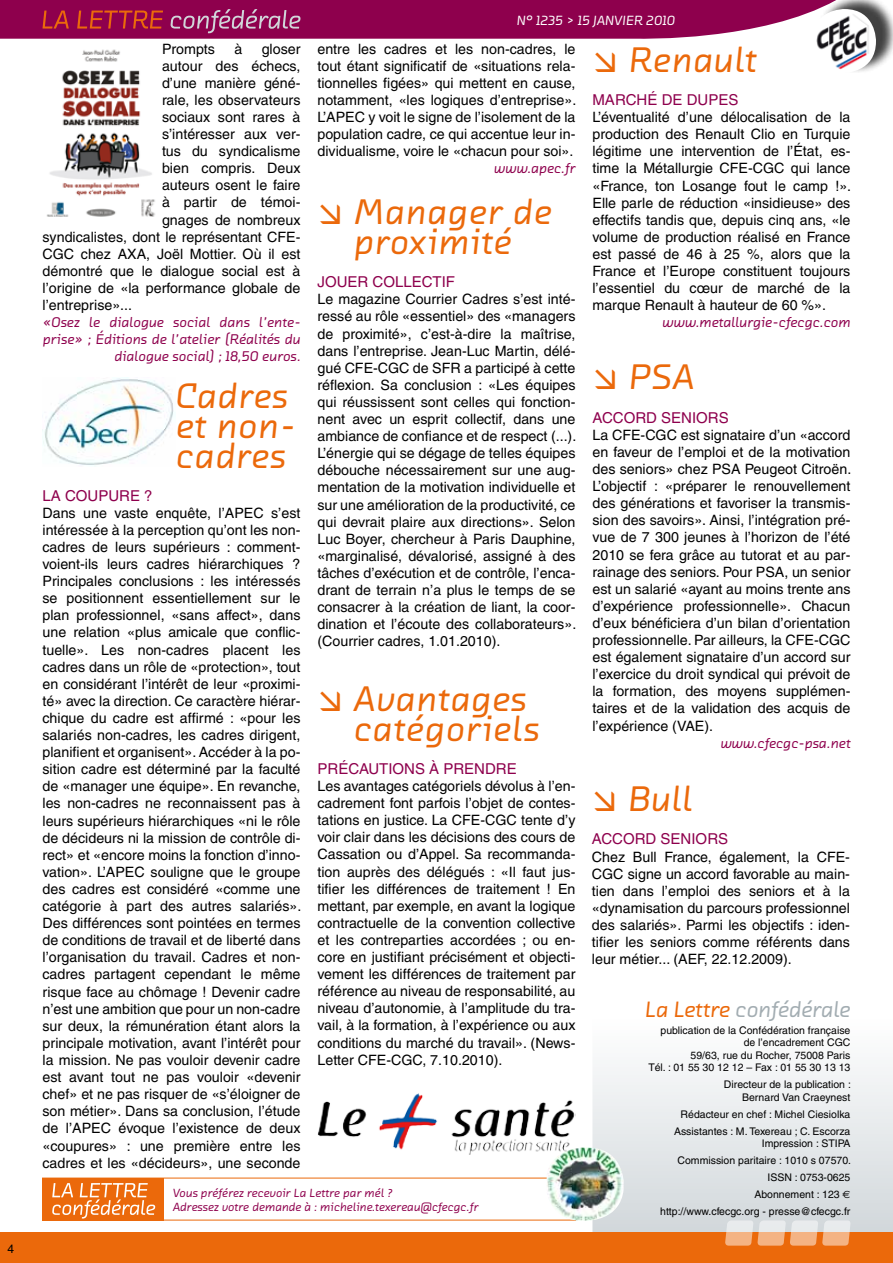
<style>
.page{position:relative;width:893px;height:1263px;background:#fff}
.page>*{position:absolute;margin:0;border:0;box-sizing:border-box;transform-origin:0 0}
.t1{font:36px/30px "Chambers Sans OT Med Ita";letter-spacing:.015em;color:#eb690b}
.t2{font:22.5px "Chambers Sans OT Med Ita";letter-spacing:-.015em;color:#a3adb2}
.t3{font:15px "Helvetica";color:#8e004d}
.t4{font:14.25px/17.1px "Helvetica";color:#000;text-align:justify}
.t5{font:14.25px/17.1px "Chambers Sans OT Med Ita";color:#8e004d;text-align:right}
.t6{font:13.5px "Chambers Sans OT Med Ita";color:#fff}
.t7{font:12px/14.4px "Chambers Sans OT Med Ita";letter-spacing:-.01em;color:#8e004d}
.t8{font:12px "Helvetica";color:#000}
.t9{font:10.5px/16.8px "Helvetica";color:#000;text-align:right}
.s1{color:#eb690b}
.s2{font-family:"Euro Sans"}
</style>
<div class="page">
<div style="left:43px;top:1178px;width:121px;height:42px;background:#eb690b"></div>
<svg style="left:592px;top:1067px;width:301px;height:166px"></svg>
<div style="left:42px;top:1178px;width:534px;height:42px;border:1px solid #eb690b"></div>
<div style="left:0;top:1233px;width:893px;height:30px;background:#eb690b"></div>
<svg style="left:725px;top:1220px;width:125px;height:25px;background:#ebc5a9"></svg>
<svg style="left:0;top:0;width:817px;height:39px;background:#98175a"></svg>
<svg style="left:52px;top:1183px;width:103px;height:35px"></svg>
<img style="left:547px;top:1148px;width:77px;height:73px">
<div style="left:817px;top:0;width:76px;height:74px;background:#000;opacity:.75"></div>
<img style="left:812px;top:9px;width:64px;height:64px">
<img style="left:46px;top:49px;width:109px;height:168px">
<img style="left:43px;top:377px;width:131px;height:88px">
<img style="left:317px;top:1094px;width:258px;height:60px">
<p class="t8" style="left:7px;top:1242px;width:8px">4</p>
<p class="t6" style="left:517px;top:12px;width:160px">N° 1235 &gt; 15 janvier 2010</p>
<p class="t4" style="left:162px;top:40px;width:55px">Prompts</p>
<p class="t4" style="left:234px;top:40px;width:9px">à</p>
<p class="t4" style="left:262px;top:40px;width:40px">gloser</p>
<p class="t4" style="left:162px;top:57px;width:140px">autour des échecs,</p>
<p class="t4" style="left:162px;top:74px;width:140px">d’une manière géné-</p>
<p class="t4" style="left:162px;top:91px;width:140px">rale, les observateurs</p>
<p class="t4" style="left:162px;top:108px;width:140px">sociaux sont rares à</p>
<p class="t4" style="left:162px;top:125px;width:140px">s’intéresser aux ver-</p>
<p class="t4" style="left:162px;top:143px;width:140px">tus du syndicalisme</p>
<p class="t4" style="left:162px;top:160px;width:140px">bien compris. Deux</p>
<p class="t4" style="left:162px;top:177px;width:140px">auteurs osent le faire</p>
<p class="t4" style="left:162px;top:194px;width:140px">à partir de témoi-</p>
<p class="t4" style="left:162px;top:211px;width:140px">gnages de nombreux</p>
<p class="t4" style="left:43px;top:228px;width:259px">syndicalistes, dont le représentant CFE-</p>
<p class="t4" style="left:43px;top:245px;width:259px">CGC chez AXA, Joël Mottier. Où il est</p>
<p class="t4" style="left:42px;top:262px;width:259px">démontré que le dialogue social est à</p>
<p class="t4" style="left:42px;top:279px;width:259px">l’origine de «la performance globale de</p>
<p class="t4" style="left:42px;top:296px;width:91px">l’entreprise»...</p>
<p class="t5" style="left:42px;top:313px;width:259px">«Osez le dialogue social dans l’ente&shy;prise» ; Éditions de l’atelier (Réalités du dialogue social) ; 18,50 euros.</p>
<h1 class="t1" style="left:175px;top:379px;width:122px">Cadres et non&shy;cadres</h1>
<p class="t3" style="left:43px;top:487px;width:112px">La coupure ?</p>
<p class="t4" style="left:43px;top:504px;width:260px">Dans une vaste enquête, l’APEC s’est intéressée à la perception qu’ont les non&shy;cadres de leurs supérieurs : comment&shy;voient-ils leurs cadres hiérarchiques ?<br>Principales conclusions : les intéressés se positionnent essentiellement sur le plan professionnel, «sans affect», dans une relation «plus amicale que conflic&shy;tuelle». Les non-cadres placent les cadres dans un rôle de «protection», tout en considérant l’intérêt de leur «proximi&shy;té» avec la direction. Ce caractère hiérar&shy;chique du cadre est affirmé : «pour les salariés non-cadres, les cadres dirigent, planifient et organisent». Accéder à la po&shy;sition cadre est déterminé par la faculté de «manager une équipe». En revanche, les non-cadres ne reconnaissent pas à leurs supérieurs hiérarchiques «ni le rôle de décideurs ni la mission de contrôle di&shy;rect» et «encore moins la fonction d’inno&shy;vation». L’APEC souligne que le groupe des cadres est considéré «comme une catégorie à part des autres salariés».<br>Des différences sont pointées en termes de conditions de travail et de liberté dans l’organisation du travail. Cadres et non&shy;cadres partagent cependant le même risque face au chômage ! Devenir cadre n’est une ambition que pour un non-cadre sur deux, la rémunération étant alors la principale motivation, avant l’intérêt pour la mission. Ne pas vouloir devenir cadre est avant tout ne pas vouloir «devenir chef» et ne pas risquer de «s’éloigner de son métier». Dans sa conclusion, l’étude de l’APEC évoque l’existence de deux «coupures» : une première entre les cadres et les «décideurs», une seconde</p>
<p class="t4" style="left:317px;top:40px;width:260px">entre les cadres et les non-cadres, le tout étant significatif de «situations rela&shy;tionnelles figées» qui mettent en cause, notamment, «les logiques d’entreprise».<br>L’APEC y voit le signe de l’isolement de la population cadre, ce qui accentue leur in&shy;dividualisme, voire le «chacun pour soi».</p>
<p class="t5" style="left:494px;top:160px;width:83px">www.apec.fr</p>
<h1 class="t1" style="left:317px;top:196px;width:235px;text-align:center">↘ Manager de proximité</h1>
<p class="t3" style="left:317px;top:273px;width:88px">Jouer collec</p>
<p class="t3" style="left:433px;top:273px;width:16px">tif</p>
<p class="t4" style="left:317px;top:291px;width:260px">Le magazine Courrier Cadres s’est inté&shy;ressé au rôle «essentiel» des «managers de proximité», c’est-à-dire la maîtrise, dans l’entreprise. Jean-Luc Martin, délé&shy;gué CFE-CGC de SFR a participé à cette réflexion. Sa conclusion : «Les équipes qui réussissent sont celles qui fonction&shy;nent avec un esprit collectif, dans une ambiance de confiance et de respect (...).<br>L’énergie qui se dégage de telles équipes débouche nécessairement sur une aug&shy;mentation de la motivation individuelle et sur une amélioration de la productivité, ce qui devrait plaire aux directions». Selon Luc Boyer, chercheur à Paris Dauphine, «marginalisé, dévalorisé, assigné à des tâches d’exécution et de contrôle, l’enca&shy;drant de terrain n’a plus le temps de se consacrer à la création de liant, la coor&shy;dination et l’écoute des collaborateurs». (Courrier cadres, 1.01.2010).</p>
<h1 class="t1" style="left:353px;top:682px;width:188px;text-indent:-36px">↘ Avantages catégoriels</h1>
<p class="t3" style="left:317px;top:760px;width:21px">Préc</p>
<p class="t3" style="left:359px;top:760px;width:96px">autions à prendre</p>
<p class="t4" style="left:317px;top:777px;width:259px">Les avantages catégoriels dévolus à l’en&shy;cadrement font parfois l’objet de contes&shy;tations en justice. La CFE-CGC tente d’y voir clair dans les décisions des cours de Cassation ou d’Appel. Sa recommanda&shy;tion auprès des délégués : «Il faut jus&shy;tifier les différences de traitement ! En mettant, par exemple, en avant la logique contractuelle de la convention collective et les contreparties accordées ; ou en&shy;core en justifiant précisément et objecti&shy;vement les différences de traitement par référence au niveau de responsabilité, au niveau d’autonomie, à l’amplitude du tra&shy;vail, à la formation, à l’expérience ou aux conditions du marché du travail». (News-Letter CFE-CGC, 7.10.2010).</p>
<p class="t7" style="left:173px;top:1185px;width:307px">Vous préférez recevoir La Lettre par mél ?<br>Adressez votre demande à : micheline.texereau@cfecgc.fr</p>
<h1 class="t1" style="left:592px;top:44px;width:166px">↘ Renault</h1>
<p class="t3" style="left:592px;top:91px;width:34px">Marché</p>
<p class="t3" style="left:662px;top:91px;width:58px">de dupes</p>
<p class="t4" style="left:592px;top:109px;width:260px">L’éventualité d’une délocalisation de la production des Renault Clio en Turquie légitime une intervention de l’État, es&shy;time la Métallurgie CFE-CGC qui lance «France, ton Losange fout le camp !».<br>Elle parle de réduction «insidieuse» des effectifs tandis que, depuis cinq ans, «le volume de production réalisé en France est passé de 46 à 25 %, alors que la France et l’Europe constituent toujours l’essentiel du cœur de marché de la marque Renault à hauteur de 60 %».</p>
<p class="t5" style="left:662px;top:314px;width:190px">www.metallurgie-cfecgc.com</p>
<h1 class="t1" style="left:592px;top:361px;width:102px">↘ PSA</h1>
<p class="t3" style="left:592px;top:409px;width:12px">Acc</p>
<p class="t3" style="left:624px;top:409px;width:47px">ord seni</p>
<p class="t3" style="left:696px;top:409px;width:23px">ors</p>
<p class="t4" style="left:592px;top:426px;width:260px">La CFE-CGC est signataire d’un «accord en faveur de l’emploi et de la motivation des seniors» chez PSA Peugeot Citroën.<br>L’objectif : «préparer le renouvellement des générations et favoriser la transmis&shy;sion des savoirs». Ainsi, l’intégration pré&shy;vue de 7 300 jeunes à l’horizon de l’été 2010 se fera grâce au tutorat et au par&shy;rainage des seniors. Pour PSA, un senior est un salarié «ayant au moins trente ans d’expérience professionnelle». Chacun d’eux bénéficiera d’un bilan d’orientation professionnelle. Par ailleurs, la CFE-CGC est également signataire d’un accord sur l’exercice du droit syndical qui prévoit de la formation, des moyens supplémen&shy;taires et de la validation des acquis de l’expérience (VAE).</p>
<p class="t5" style="left:720px;top:734px;width:132px">www.cfecgc-psa.net</p>
<h1 class="t1" style="left:592px;top:782px;width:102px">↘ Bull</h1>
<p class="t3" style="left:592px;top:830px;width:12px">Acc</p>
<p class="t3" style="left:623px;top:830px;width:47px">ord seni</p>
<p class="t3" style="left:696px;top:830px;width:23px">ors</p>
<p class="t4" style="left:592px;top:848px;width:260px">Chez Bull France, également, la CFE-CGC signe un accord favorable au main&shy;tien dans l’emploi des seniors et à la «dynamisation du parcours professionnel des salariés». Parmi les objectifs : iden&shy;tifier les seniors comme référents dans leur métier... (AEF, 22.12.2009).</p>
<h2 class="t2" style="left:645px;top:995px;width:207px"><span class="s1">La Lettre</span> confédérale</h2>
<p class="t9" style="left:648px;top:1024px;width:204px;line-height:12.6px">publication de la Confédération française de l’encadrement CGC<br>59/63, rue du Rocher, 75008 Paris<br>Tél. : 01 55 30 12 12 – Fax : 01 55 30 13 13</p>
<p class="t9" style="left:724px;top:1078px;width:129px;line-height:12.6px">Directeur de la publication :<br>Bernard Van Craeynest</p>
<p class="t9" style="left:674px;top:1106px;width:178px">Rédacteur en chef : Michel Ciesiolka<br>Assistantes : M. Texereau ; C. Escorza</p>
<p class="t9" style="left:660px;top:1135px;width:192px">Impression : STIPA<br>Commission paritaire : 1010 s 07570.<br>ISSN : 0753-0625<br>Abonnement : 123 <span class="s2">e </span>http://www.cfecgc.org - presse@cfecgc.fr</p>
</div>
